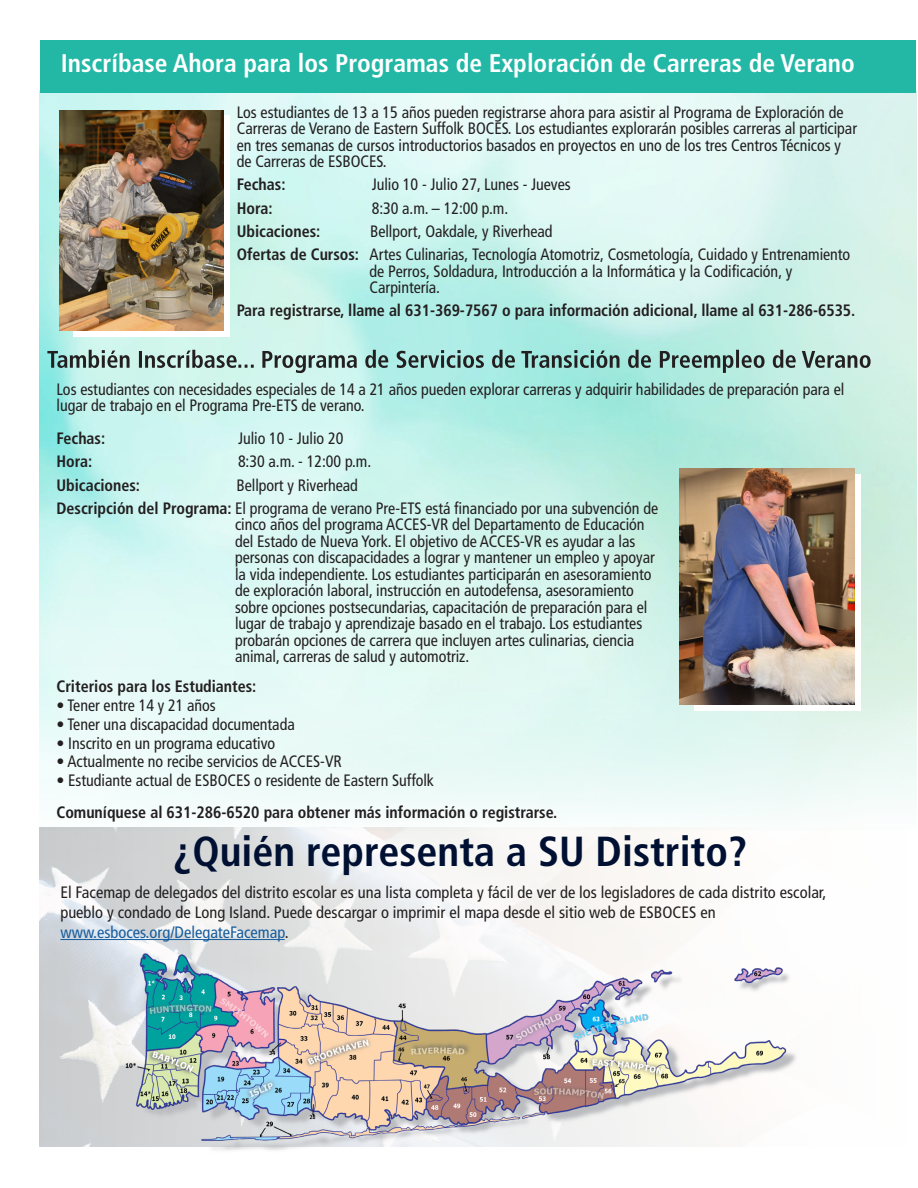
<style>
.page{position:relative;width:918px;height:1188px;background:#fff}
.page>*{position:absolute;margin:0;border:0;box-sizing:border-box;transform-origin:0 0}
.t1{font:700 condensed 42px "Frutiger LT Std";color:#001032}
.t2{font:700 condensed 25.5px "Frutiger LT Std";color:#fff}
.t3{font:condensed 16.5px/16.5px "Frutiger LT Std";color:#231f20}
.t4{font:700 condensed 16.5px "Frutiger LT Std";color:#231f20}
.t5{font:condensed 16.5px "Frutiger LT Std";color:#175d9e}
.s1{font-weight:700}
.s2{color:#231f20}
</style>
<div class="page">
<img style="left:39px;top:90px;width:878px;height:738px">
<div style="left:40px;top:41px;width:876px;height:52px;background:#23b8a6"></div>
<svg style="left:47px;top:350px;width:824px;height:23px;background:#94bab3"></svg>
<div style="left:74px;top:116px;width:156px;height:221px;background:#fff"></div>
<svg style="left:694px;top:474px;width:167px;height:237px"></svg>
<img style="left:60px;top:111px;width:163px;height:220px">
<img style="left:679px;top:469px;width:175px;height:235px">
<img style="left:39px;top:828px;width:656px;height:319px">
<img style="left:57px;top:939px;width:740px;height:212px">
<p class="t2" style="left:61px;top:49px;width:796px">Inscríbase Ahora para los Programas de Exploración de Carreras de Verano</p>
<p class="t3" style="left:237px;top:104px;width:622px">Los estudiantes de 13 a 15 años pueden registrarse ahora para asistir al Programa de Exploración de Carreras de Verano de Eastern Suffolk BOCES. Los estudiantes explorarán posibles carreras al participar en tres semanas de cursos introductorios basados en proyectos en uno de los tres Centros Técnicos y de Carreras de ESBOCES.</p>
<p class="t4" style="left:237px;top:175px;width:50px">Fechas:</p>
<p class="t3" style="left:372px;top:176px;width:201px">Julio 10 - Julio 27, Lunes - Jueves</p>
<p class="t4" style="left:237px;top:198px;width:37px">Hora:</p>
<p class="t3" style="left:372px;top:200px;width:138px">8:30 a.m. – 12:00 p.m.</p>
<p class="t4" style="left:237px;top:221px;width:85px">Ubicaciones:</p>
<p class="t3" style="left:370px;top:223px;width:184px">Bellport, Oakdale, y Riverhead</p>
<p class="t3" style="left:369px;top:246px;width:482px;text-indent:-133px"><span class="s1">Ofertas de Cursos:</span> Artes Culinarias, Tecnología Atomotriz, Cosmetología, Cuidado y Entrenamiento de Perros, Soldadura, Introducción a la Informática y la Codificación, y<br>Carpintería.</p>
<p class="t4" style="left:237px;top:301px;width:620px">Para registrarse, llame al 631-369-7567 o para información adicional, llame al 631-286-6535.</p>
<p class="t3" style="left:57px;top:381px;width:789px">Los estudiantes con necesidades especiales de 14 a 21 años pueden explorar carreras y adquirir habilidades de preparación para el lugar de trabajo en el Programa Pre-ETS de verano.</p>
<p class="t4" style="left:57px;top:429px;width:50px">Fechas:</p>
<p class="t3" style="left:238px;top:430px;width:107px">Julio 10 - Julio 20</p>
<p class="t4" style="left:57px;top:452px;width:37px">Hora:</p>
<p class="t3" style="left:238px;top:453px;width:135px">8:30 a.m. - 12:00 p.m.</p>
<p class="t4" style="left:57px;top:475px;width:85px">Ubicaciones:</p>
<p class="t3" style="left:237px;top:477px;width:123px">Bellport y Riverhead</p>
<p class="t3" style="left:235px;top:500px;width:425px;text-indent:-179px"><span class="s1">Descripción del Programa:</span> El programa de verano Pre-ETS está financiado por una subvención de cinco años del programa ACCES-VR del Departamento de Educación del Estado de Nueva York. El objetivo de ACCES-VR es ayudar a las personas con discapacidades a lograr y mantener un empleo y apoyar la vida independiente. Los estudiantes participarán en asesoramiento de exploración laboral, instrucción en autodefensa, asesoramiento sobre opciones postsecundarias, capacitación de preparación para el lugar de trabajo y aprendizaje basado en el trabajo. Los estudiantes probarán opciones de carrera que incluyen artes culinarias, ciencia animal, carreras de salud y automotriz.</p>
<p class="t4" style="left:57px;top:677px;width:201px">Criterios para los Estudiantes:</p>
<p class="t3" style="left:57px;top:697px;width:161px">• Tener entre 14 y 21 años</p>
<p class="t3" style="left:57px;top:716px;width:240px">• Tener una discapacidad documentada</p>
<p class="t3" style="left:57px;top:735px;width:220px">• Inscrito en un programa educativo</p>
<p class="t3" style="left:57px;top:753px;width:287px">• Actualmente no recibe servicios de ACCES-VR</p>
<p class="t3" style="left:57px;top:772px;width:379px">• Estudiante actual de ESBOCES o residente de Eastern Suffolk</p>
<p class="t4" style="left:57px;top:802px;width:502px">Comuníquese al 631-286-6520 para obtener más información o registrarse.</p>
<p class="t1" style="left:173px;top:827px;width:576px">¿Quién representa a SU Distrito?</p>
<p class="t3" style="left:60px;top:883px;width:767px;line-height:19.8px">El Facemap de delegados del distrito escolar es una lista completa y fácil de ver de los legisladores de cada distrito escolar, pueblo y condado de Long Island. Puede descargar o imprimir el mapa desde el sitio web de ESBOCES en</p>
<p class="t5" style="left:60px;top:923px;width:230px">www.esboces.org/DelegateFacemap<span class="s2">.</span></p>
</div>
